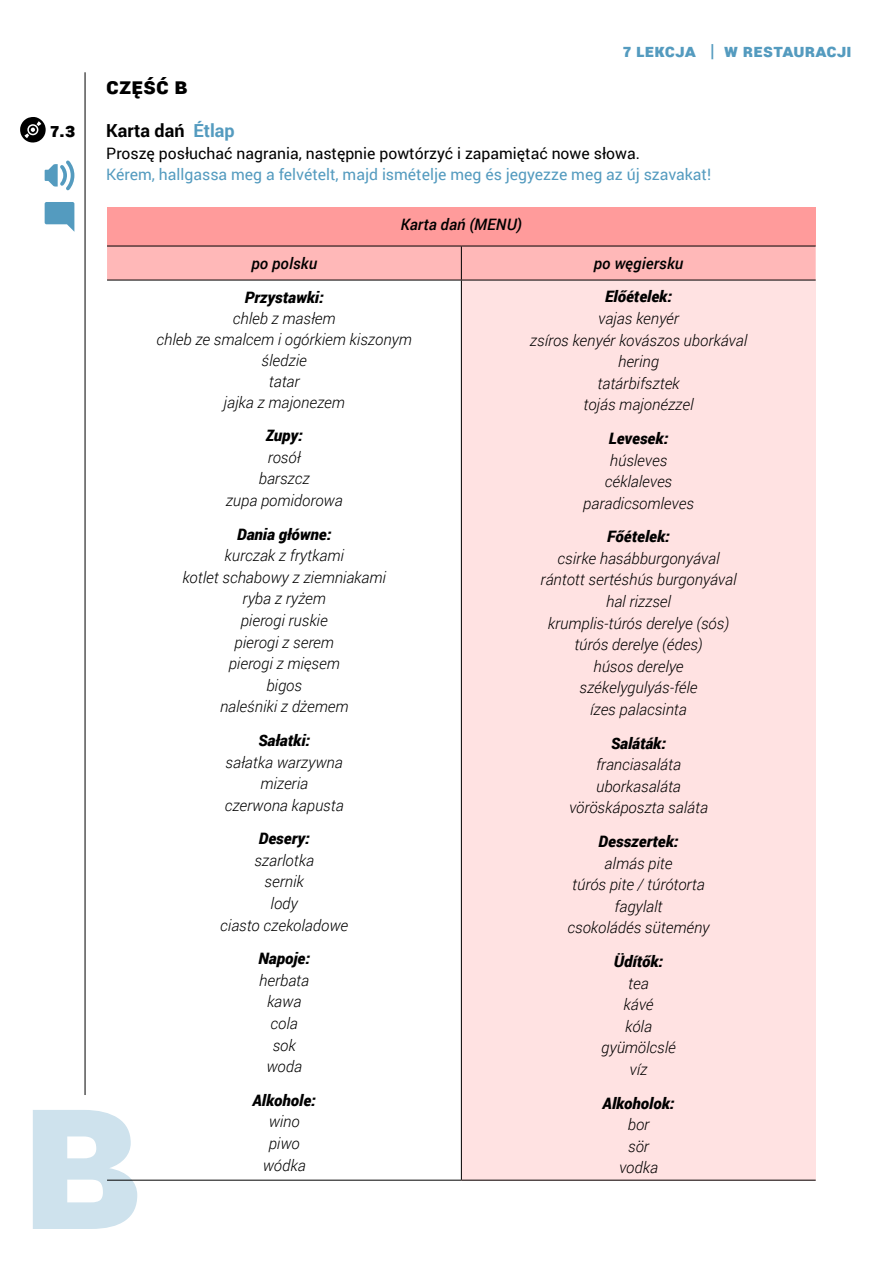
<style>
.page{position:relative;width:893px;height:1263px;background:#fff}
.page>*{position:absolute;margin:0;border:0;box-sizing:border-box;transform-origin:0 0}
.t1{font:900 22.5px "Roboto";color:#000}
.t2{font:900 19.5px "Roboto";color:#000}
.t3{font:900 18px "Roboto";letter-spacing:.01em;color:#549bbf}
.t4{font:700 18px "Roboto";color:#000}
.t5{font:italic 300 15.75px/21.6px "Roboto";color:#000;text-align:center}
.t6{font:italic 900 15.75px "Roboto";color:#000}
.t7{font:15.75px "Roboto";color:#549bbf}
.t8{font:15.75px "Roboto";color:#000}
.t9{font:italic 500 15.75px "Roboto";letter-spacing:.01em;color:#000}
.s1{color:#549bbf}
</style>
<div class="page">
<svg style="left:33px;top:1110px;width:104px;height:119px"></svg>
<hr style="left:85px;top:72px;width:1px;height:1023px;background:#000">
<div style="left:107px;top:208px;width:709px;height:38px;background:#ff9b9b"></div>
<div style="left:107px;top:247px;width:709px;height:33px;background:#ffb8b8"></div>
<div style="left:461px;top:280px;width:355px;height:900px;background:#ffe2e2"></div>
<hr style="left:107px;top:246px;width:354px;height:1px;background:#000">
<hr style="left:461px;top:246px;width:355px;height:1px;background:#000">
<hr style="left:107px;top:280px;width:354px;height:1px;background:#000">
<hr style="left:461px;top:246px;width:1px;height:34px;background:#000">
<hr style="left:461px;top:280px;width:1px;height:900px;background:#000">
<hr style="left:461px;top:280px;width:355px;height:1px;background:#000">
<hr style="left:461px;top:1180px;width:355px;height:1px;background:#000">
<hr style="left:107px;top:1180px;width:354px;height:1px;background:#000">
<svg style="left:45px;top:160px;width:29px;height:31px"></svg>
<svg style="left:45px;top:202px;width:29px;height:30px"></svg>
<svg style="left:20px;top:117px;width:26px;height:26px"></svg>
<p class="t2" style="left:50px;top:116px;width:26px">7.3</p>
<p class="t3" style="left:623px;top:38px;width:230px">7 LEKCJA | W RESTAURACJ I</p>
<h1 class="t1" style="left:106px;top:70px;width:26px">CZĘŚĆ</h1>
<h1 class="t1" style="left:175px;top:70px;width:15px">B</h1>
<p class="t4" style="left:106px;top:118px;width:130px">Karta dań <span class="s1">Étlap</span></p>
<p class="t8" style="left:106px;top:142px;width:535px">Proszę posłuchać nagrania, następnie powtórzyć i zapamiętać nowe słowa.</p>
<p class="t7" style="left:106px;top:163px;width:606px">Kérem, hallgassa meg a felvételt, majd ismételje meg és jegyezze meg az új szavakat!</p>
<p class="t9" style="left:401px;top:214px;width:122px">Karta dań (MENU)</p>
<p class="t9" style="left:251px;top:252px;width:67px">po polsku</p>
<p class="t9" style="left:594px;top:252px;width:91px">po węgiersku</p>
<p class="t6" style="left:245px;top:286px;width:81px">Przystawki:</p>
<p class="t5" style="left:157px;top:307px;width:257px;line-height:21px">chleb z masłem<br>chleb ze smalcem i ogórkiem kiszonym śledzie<br>tatar<br>jajka z majonezem</p>
<p class="t6" style="left:266px;top:424px;width:39px">Zupy:</p>
<p class="t5" style="left:226px;top:446px;width:119px">rosół<br>barszcz<br>zupa pomidorowa</p>
<p class="t6" style="left:237px;top:523px;width:96px">Dania główne:</p>
<p class="t5" style="left:182px;top:544px;width:205px">kurczak z frytkami<br>kotlet schabowy z ziemniakami ryba z ryżem<br>pierogi ruskie<br>pierogi z serem<br>pierogi z mięsem<br>bigos<br>naleśniki z dżemem</p>
<p class="t6" style="left:258px;top:729px;width:53px">Sałatki:</p>
<p class="t5" style="left:225px;top:750px;width:121px">sałatka warzywna mizeria<br>czerwona kapusta</p>
<p class="t6" style="left:259px;top:827px;width:52px">Desery:</p>
<p class="t5" style="left:220px;top:849px;width:129px">szarlotka<br>sernik<br>lody<br>ciasto czekoladowe</p>
<p class="t6" style="left:258px;top:947px;width:53px">Napoje:</p>
<p class="t5" style="left:259px;top:969px;width:52px">herbata kawa cola sok woda</p>
<p class="t6" style="left:253px;top:1089px;width:65px">Alkohole:</p>
<p class="t5" style="left:263px;top:1110px;width:44px">wino piwo wódka</p>
<p class="t6" style="left:605px;top:286px;width:68px">Előételek:</p>
<p class="t5" style="left:530px;top:307px;width:219px">vajas kenyér<br>zsíros kenyér kovászos uborkával hering<br>tatárbifsztek<br>tojás majonézzel</p>
<p class="t6" style="left:609px;top:427px;width:61px">Levesek:</p>
<p class="t5" style="left:583px;top:449px;width:112px">húsleves céklaleves paradicsomleves</p>
<p class="t6" style="left:607px;top:525px;width:64px">Főételek:</p>
<p class="t5" style="left:541px;top:547px;width:197px">csirke hasábburgonyával rántott sertéshús burgonyával hal rizzsel<br>krumplis-túrós derelye (sós) túrós derelye (édes)<br>húsos derelye székelygulyás-féle<br>ízes palacsinta</p>
<p class="t6" style="left:611px;top:732px;width:57px">Saláták:</p>
<p class="t5" style="left:569px;top:753px;width:140px">franciasaláta uborkasaláta vöröskáposzta saláta</p>
<p class="t6" style="left:599px;top:830px;width:81px">Desszertek:</p>
<p class="t5" style="left:567px;top:852px;width:143px">almás pite<br>túrós pite / túrótorta fagylalt<br>csokoládés sütemény</p>
<p class="t6" style="left:614px;top:950px;width:51px">Üdítők:</p>
<p class="t5" style="left:601px;top:972px;width:76px">tea<br>kávé<br>kóla gyümölcslé víz</p>
<p class="t6" style="left:603px;top:1092px;width:73px">Alkoholok:</p>
<p class="t5" style="left:619px;top:1113px;width:40px">bor sör vodka</p>
</div>
